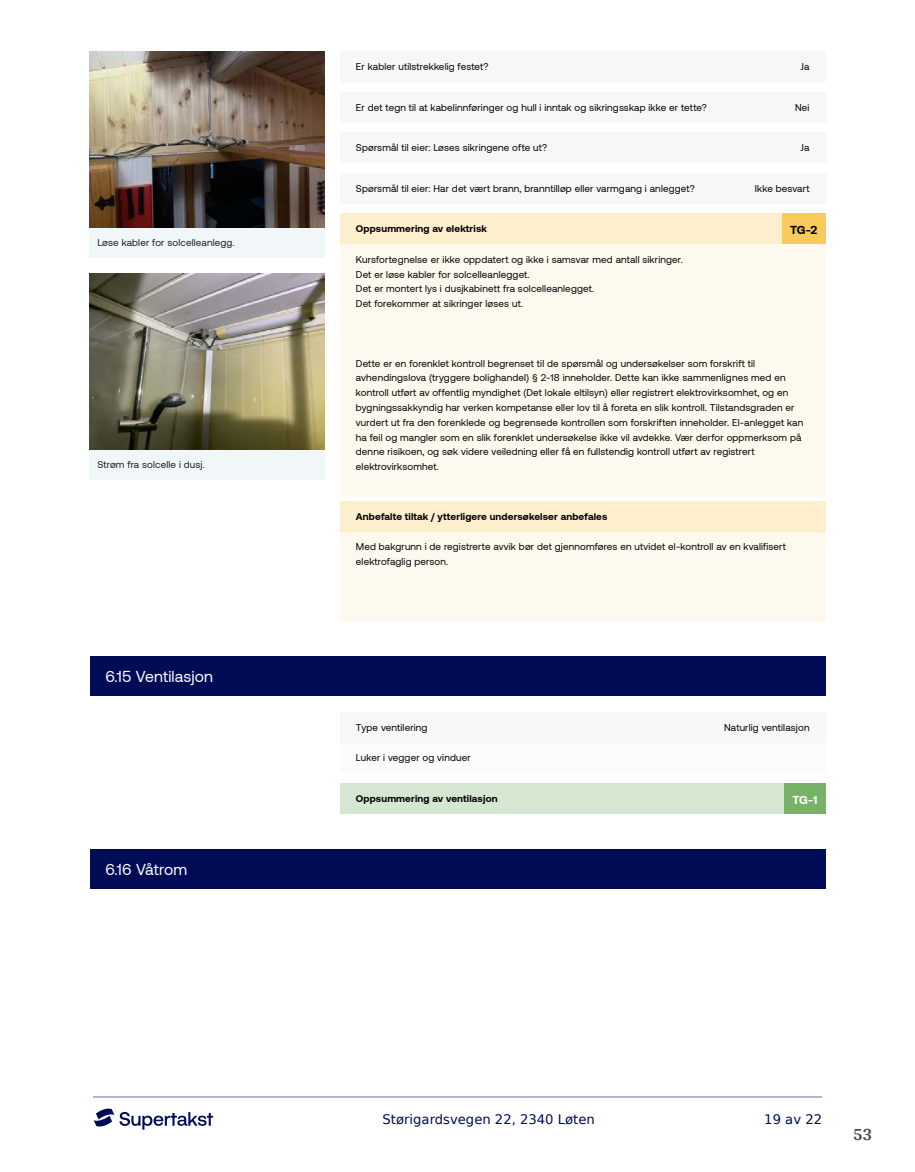
<style>
.page{position:relative;width:915px;height:1172px;background:#fff}
.page>*{position:absolute;margin:0;border:0;box-sizing:border-box;transform-origin:0 0}
.t1{font:700 18px "Arya";color:#414749}
.t2{font:15.75px "Aeonik";letter-spacing:.01em;color:#fff}
.t3{font:13.2px "DejaVu Sans";color:#020c56}
.t4{font:700 11.85px "Aeonik";color:#000}
.t5{font:700 11.85px "Aeonik";color:#fff}
.t6{font:9.9px/14.9px "Aeonik";letter-spacing:.015em;color:#000}
.t7{font:700 9.9px "Aeonik";letter-spacing:.015em;color:#000}
.t8{font:9.9px "Aeonik";letter-spacing:.015em;color:#1d1d1b}
</style>
<div class="page">
<hr style="left:93px;top:1097px;width:728px;height:1px;background:#b2b5cb">
<svg style="left:94px;top:1108px;width:119px;height:21px"></svg>
<div style="left:89px;top:657px;width:736px;height:39px;background:#020c56"></div>
<div style="left:89px;top:849px;width:736px;height:40px;background:#020c56"></div>
<div style="left:89px;top:227px;width:235px;height:31px;background:#f1f6f8"></div>
<div style="left:89px;top:449px;width:235px;height:31px;background:#f1f6f8"></div>
<img style="left:89px;top:52px;width:235px;height:175px">
<img style="left:89px;top:274px;width:235px;height:175px">
<div style="left:340px;top:244px;width:485px;height:253px;background:#fef9ee"></div>
<div style="left:340px;top:531px;width:485px;height:90px;background:#fef9ee"></div>
<div style="left:340px;top:743px;width:485px;height:30px;background:#f5f7f8"></div>
<div style="left:340px;top:52px;width:485px;height:30px;background:#f5f7f8"></div>
<div style="left:340px;top:92px;width:485px;height:31px;background:#f5f7f8"></div>
<div style="left:340px;top:133px;width:485px;height:30px;background:#f5f7f8"></div>
<div style="left:340px;top:173px;width:485px;height:31px;background:#f5f7f8"></div>
<div style="left:340px;top:213px;width:485px;height:31px;background:#fdeece"></div>
<div style="left:781px;top:213px;width:44px;height:31px;background:#faca5f"></div>
<div style="left:340px;top:501px;width:485px;height:30px;background:#fdeece"></div>
<div style="left:340px;top:712px;width:485px;height:31px;background:#f5f7f8"></div>
<div style="left:340px;top:783px;width:485px;height:31px;background:#d6e7d1"></div>
<div style="left:783px;top:783px;width:42px;height:31px;background:#78b168"></div>
<p class="t8" style="left:97px;top:237px;width:139px">Løse kabler for solcelleanlegg.</p>
<p class="t8" style="left:97px;top:459px;width:109px">Strøm fra solcelle i dusj.</p>
<h2 class="t2" style="left:105px;top:668px;width:109px">6.15 Ventilasjon</h2>
<h2 class="t2" style="left:105px;top:861px;width:83px">6.16 Våtrom</h2>
<p class="t6" style="left:356px;top:60px;width:134px">Er kabler utilstrekkelig festet?</p>
<p class="t6" style="left:800px;top:60px;width:10px">Ja</p>
<p class="t6" style="left:356px;top:100px;width:352px">Er det tegn til at kabelinnføringer og hull i inntak og sikringsskap ikke er tette?</p>
<p class="t6" style="left:794px;top:100px;width:16px">Nei</p>
<p class="t6" style="left:356px;top:140px;width:193px">Spørsmål til eier: Løses sikringene ofte ut?</p>
<p class="t6" style="left:800px;top:140px;width:10px">Ja</p>
<p class="t6" style="left:356px;top:181px;width:340px">Spørsmål til eier: Har det vært brann, branntilløp eller varmgang i anlegget?</p>
<p class="t6" style="left:754px;top:181px;width:56px">Ikke besvart</p>
<p class="t7" style="left:356px;top:223px;width:133px">Oppsummering av elektrisk</p>
<p class="t4" style="left:789px;top:223px;width:29px">TG-2</p>
<p class="t6" style="left:356px;top:252px;width:328px">Kursfortegnelse er ikke oppdatert og ikke i samsvar med antall sikringer.<br>Det er løse kabler for solcelleanlegget.<br>Det er montert lys i dusjkabinett fra solcelleanlegget.<br>Det forekommer at sikringer løses ut.</p>
<p class="t6" style="left:356px;top:356px;width:448px">Dette er en forenklet kontroll begrenset til de spørsmål og undersøkelser som forskrift til avhendingslova (tryggere bolighandel) § 2-18 inneholder. Dette kan ikke sammenlignes med en kontroll utført av offentlig myndighet (Det lokale eltilsyn) eller registrert elektrovirksomhet, og en bygningssakkyndig har verken kompetanse eller lov til å foreta en slik kontroll. Tilstandsgraden er vurdert ut fra den forenklede og begrensede kontrollen som forskriften inneholder. El-anlegget kan ha feil og mangler som en slik forenklet undersøkelse ikke vil avdekke. Vær derfor oppmerksom på denne risikoen, og søk videre veiledning eller få en fullstendig kontroll utført av registrert elektrovirksomhet.</p>
<p class="t7" style="left:356px;top:510px;width:253px">Anbefalte tiltak / ytterligere undersøkelser anbefales</p>
<p class="t6" style="left:356px;top:539px;width:431px">Med bakgrunn i de registrerte avvik bør det gjennomføres en utvidet el-kontroll av en kvalifisert elektrofaglig person.</p>
<p class="t6" style="left:356px;top:720px;width:73px">Type ventilering</p>
<p class="t6" style="left:723px;top:720px;width:87px">Naturlig ventilasjon</p>
<p class="t6" style="left:356px;top:750px;width:116px">Luker i vegger og vinduer</p>
<p class="t7" style="left:356px;top:793px;width:143px">Oppsummering av ventilasjon</p>
<p class="t5" style="left:792px;top:793px;width:27px">TG-1</p>
<h3 class="t3" style="left:382px;top:1108px;width:214px">Størigardsvegen 22, 2340 Løten</h3>
<h3 class="t3" style="left:764px;top:1108px;width:59px">19 av 22</h3>
<h1 class="t1" style="left:852px;top:1123px;width:21px">53</h1>
</div>
